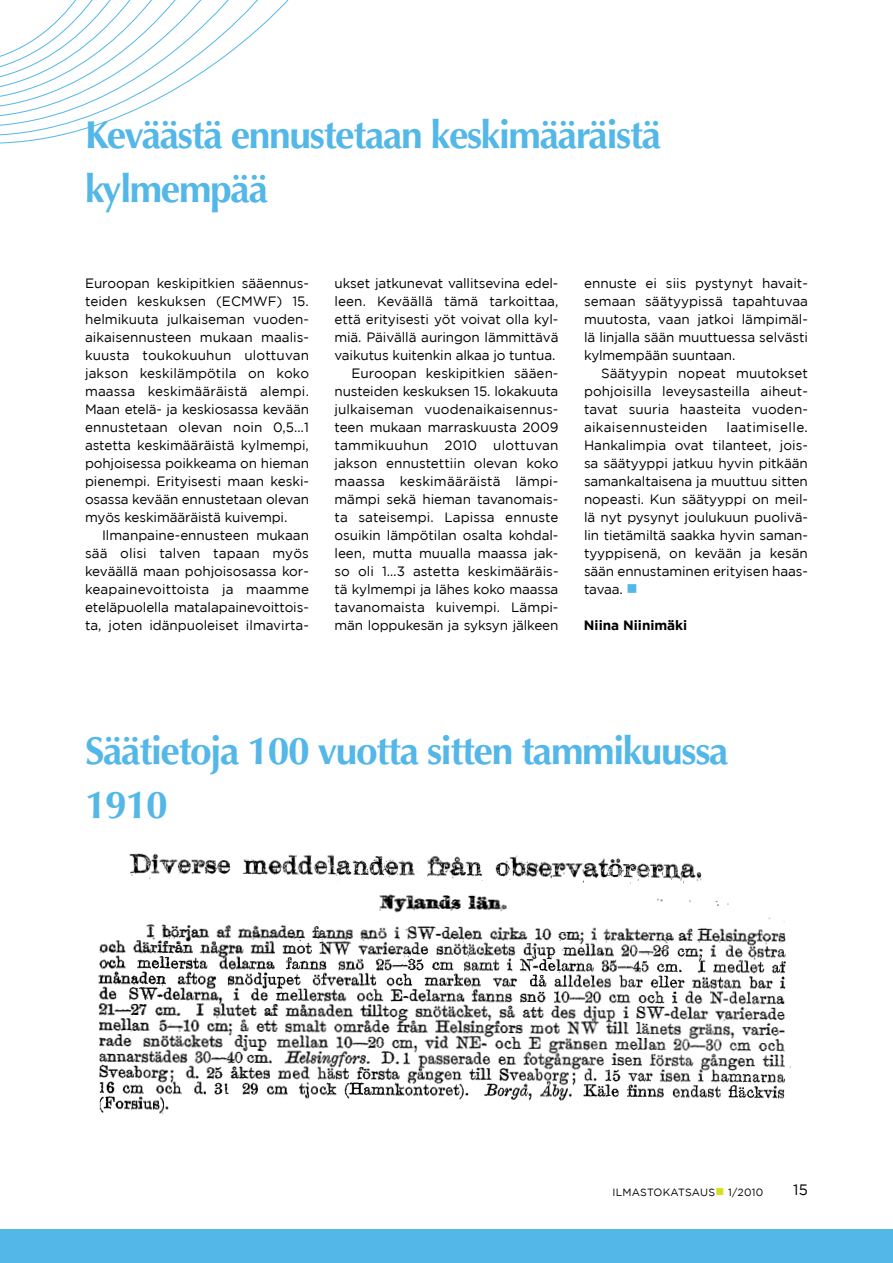
<style>
.page{position:relative;width:893px;height:1263px;background:#fff}
.page>*{position:absolute;margin:0;border:0;box-sizing:border-box;transform-origin:0 0}
.t1{font:700 39px/54px "Optima LT Std";letter-spacing:-.035em;color:#53b7e8}
.t2{font:15px "Gotham";color:#000}
.t3{font:13.5px/18px "Gotham";letter-spacing:-.005em;color:#000;text-align:justify}
.t4{font:700 13.5px "Gotham";color:#000}
.t5{font:10.5px "Gotham";letter-spacing:.02em;color:#000}
.s1{color:#53b7e8}
.s2{color:#d7df23}
</style>
<div class="page">
<div style="left:0;top:1229px;width:893px;height:34px;background:#53b7e8"></div>
<img style="left:98px;top:894px;width:693px;height:220px">
<img style="left:129px;top:853px;width:573px;height:31px">
<svg style="left:162px;top:0;width:17px;height:97px"></svg>
<svg style="left:0;top:0;width:162px;height:144px"></svg>
<h1 class="t1" style="left:85px;top:108px;width:578px">Keväästä ennustetaan keskimääräistä kylmempää</h1>
<p class="t3" style="left:85px;top:274px;width:225px">Euroopan keskipitkien sääennus&shy;teiden keskuksen (ECMWF) 15. helmikuuta julkaiseman vuoden&shy;aikaisennusteen mukaan maalis&shy;kuusta toukokuuhun ulottuvan jakson keskilämpötila on koko maassa keskimääräistä alempi.<br>Maan etelä- ja keskiosassa kevään ennustetaan olevan noin 0,5…1 astetta keskimääräistä kylmempi, pohjoisessa poikkeama on hieman pienempi. Erityisesti maan keski&shy;osassa kevään ennustetaan olevan myös keskimääräistä kuivempi.</p>
<p class="t3" style="left:85px;top:526px;width:226px;text-indent:17px">Ilmanpaine-ennusteen mukaan sää olisi talven tapaan myös keväällä maan pohjoisosassa kor&shy;keapainevoittoista ja maamme eteläpuolella matalapainevoittois&shy;ta, joten idänpuoleiset ilmavirta-</p>
<p class="t3" style="left:334px;top:274px;width:226px;text-align:right">ukset jatkunevat vallitsevina edel&shy;leen. Keväällä tämä tarkoittaa, että erityisesti yöt voivat olla kyl&shy;miä. Päivällä auringon lämmittävä vaikutus kuitenkin alkaa jo tuntua.<br>Euroopan keskipitkien sääen&shy;nusteiden keskuksen 15. lokakuuta julkaiseman vuodenaikaisennus&shy;teen mukaan marraskuusta 2009 tammikuuhun 2010 ulottuvan jakson ennustettiin olevan koko maassa keskimääräistä lämpi&shy;mämpi sekä hieman tavanomais&shy;ta sateisempi. Lapissa ennuste osuikin lämpötilan osalta kohdal&shy;leen, mutta muualla maassa jak&shy;so oli 1…3 astetta keskimääräis&shy;tä kylmempi ja lähes koko maassa tavanomaista kuivempi. Lämpi&shy;män loppukesän ja syksyn jälkeen</p>
<p class="t3" style="left:584px;top:274px;width:226px">ennuste ei siis pystynyt havait&shy;semaan säätyypissä tapahtuvaa muutosta, vaan jatkoi lämpimäl&shy;lä linjalla sään muuttuessa selvästi kylmempään suuntaan.</p>
<p class="t3" style="left:584px;top:364px;width:225px;text-align:left;text-indent:17px">Säätyypin nopeat muutokset pohjoisilla leveysasteilla aiheut&shy;tavat suuria haasteita vuoden&shy;aikaisennusteiden</p>
<p class="t3" style="left:584px;top:418px;width:225px;text-indent:143px">laatimiselle.<br>Hankalimpia ovat tilanteet, jois&shy;sa säätyyppi jatkuu hyvin pitkään samankaltaisena ja muuttuu sitten nopeasti. Kun säätyyppi on meil&shy;lä nyt pysynyt joulukuun puolivä&shy;lin tietämiltä saakka hyvin saman&shy;tyyppisenä, on kevään ja kesän sään ennustaminen erityisen haas&shy;tavaa. <span class="s1">■</span></p>
<p class="t4" style="left:584px;top:617px;width:105px">Niina Niinimäki</p>
<h1 class="t1" style="left:85px;top:725px;width:645px">Säätietoja 100 vuotta sitten tammikuussa<br>1910</h1>
<p class="t5" style="left:612px;top:1186px;width:152px">ILMASTOKATSAUS<span class="s2">■</span> 1/2010</p>
<p class="t2" style="left:793px;top:1182px;width:16px">15</p>
</div>
